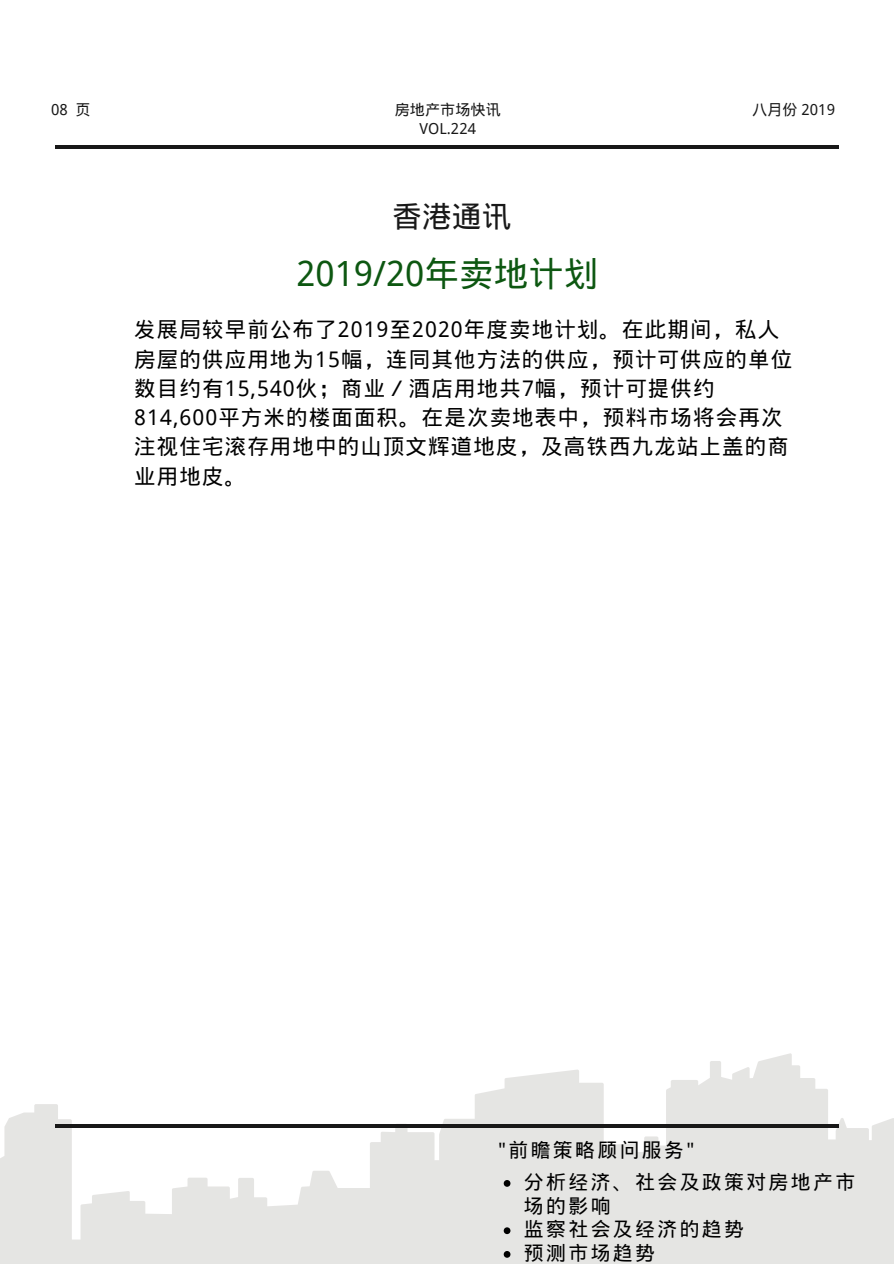
<style>
.page{position:relative;width:894px;height:1264px;background:#fff}
.page>*{position:absolute;margin:0;border:0;box-sizing:border-box;transform-origin:0 0}
.t1{font:34.8px "Wen Quan Yi Micro Hei";color:#0d5711}
.t2{font:29.85px "Wen Quan Yi Micro Hei";color:#181818}
.t3{font:21.45px/29.2px "Wen Quan Yi Micro Hei";letter-spacing:.05em;color:#000}
.t4{font:19.8px/23.7px "Wen Quan Yi Micro Hei";letter-spacing:.12em;color:#000}
.t5{font:15.15px "Wen Quan Yi Micro Hei";color:#181818}
</style>
<div class="page">
<hr style="left:55px;top:146px;width:783px;height:3px;background:#181818">
<svg style="left:0;top:1057px;width:890px;height:206px;fill:#e5e5e3"></svg>
<svg style="left:55px;top:1123px;width:783px;height:4px;fill:#181818"></svg>
<svg style="left:503px;top:1179px;width:7px;height:7px"></svg>
<svg style="left:503px;top:1227px;width:7px;height:6px"></svg>
<svg style="left:503px;top:1250px;width:7px;height:7px"></svg>
<p class="t5" style="left:51px;top:101px;width:41px">08 页</p>
<p class="t5" style="left:395px;top:100px;width:107px">房地产市场快讯</p>
<p class="t5" style="left:752px;top:100px;width:84px">八月份 2019</p>
<p class="t5" style="left:419px;top:120px;width:58px">VOL.224</p>
<h2 class="t2" style="left:392px;top:199px;width:121px">香港通讯</h2>
<h1 class="t1" style="left:296px;top:253px;width:303px">2019/20年卖地计划</h1>
<p class="t3" style="left:134px;top:315px;width:659px">发展局较早前公布了2019至2020年度卖地计划。在此期间，私人房屋的供应用地为15幅，连同其他方法的供应，预计可供应的单位数目约有15,540伙；商业／酒店用地共7幅，预计可提供约<br>814,600平方米的楼面面积。在是次卖地表中，预料市场将会再次注视住宅滚存用地中的山顶文辉道地皮，及高铁西九龙站上盖的商业用地皮。</p>
<p class="t4" style="left:523px;top:1134px;width:333px;line-height:32px;text-indent:-26px">"前瞻策略顾问服务"<br>分析经济、社会及政策对房地产市</p>
<p class="t4" style="left:523px;top:1193px;width:221px">场的影响<br>监察社会及经济的趋势预测市场趋势</p>
</div>
